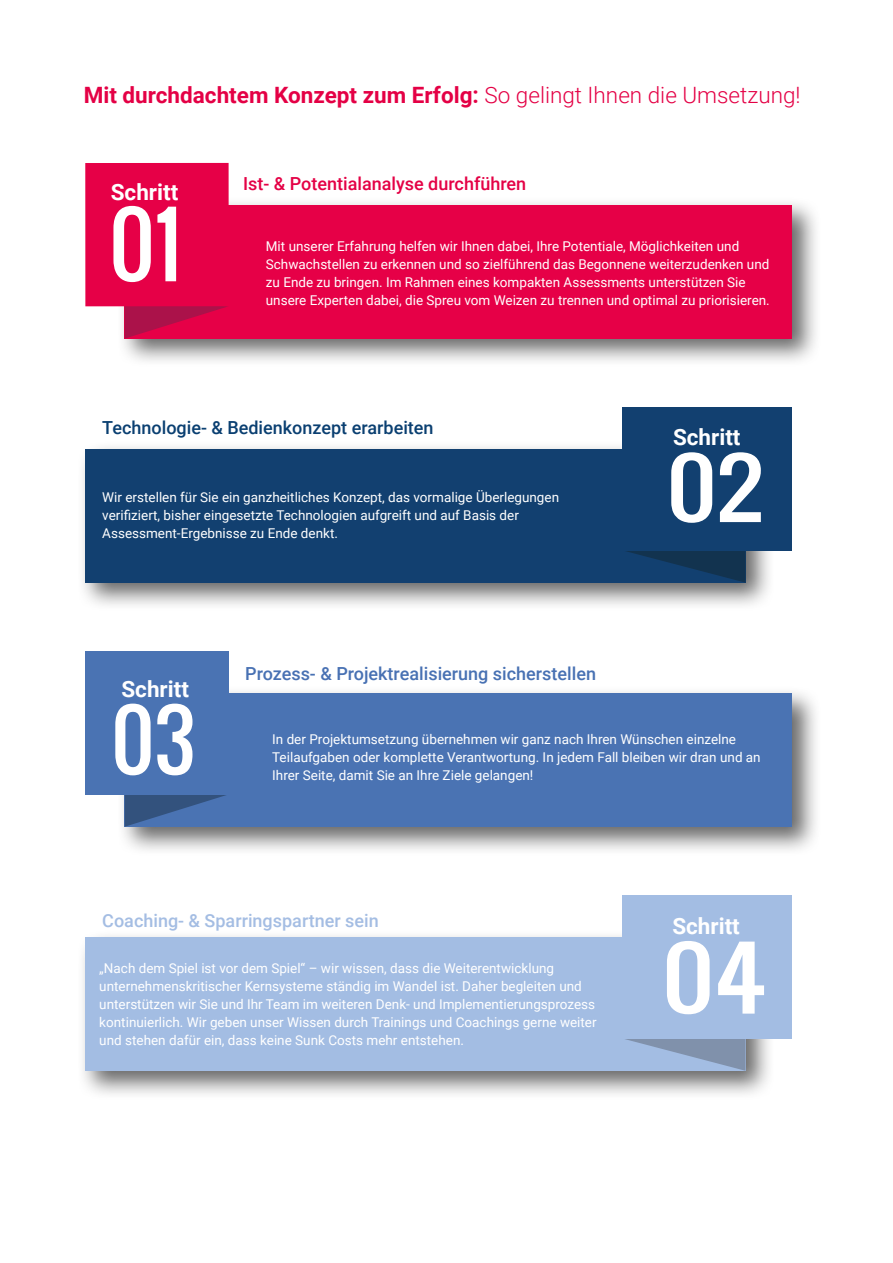
<style>
.page{position:relative;width:893px;height:1263px;background:#fff}
.page>*{position:absolute;margin:0;border:0;box-sizing:border-box;transform-origin:0 0}
.t1{font:700 22.5px "Roboto";color:#e40045}
.t2{font:700 22.5px "Roboto";color:#fff}
.t3{font:500 18px "Roboto";color:#4871b3}
.t4{font:500 18px "Roboto";color:#0a3f71}
.t5{font:500 18px "Roboto";color:#e40045}
.t6{font:500 18px "Roboto";color:#a4bde3}
.t7{font:13.5px/18px "Roboto";color:#fff}
.s1{font-weight:300}
</style>
<div class="page">
<div style="left:116px;top:197px;width:705px;height:171px;background:#000;opacity:.6"></div>
<div style="left:125px;top:205px;width:667px;height:134px;background:#e60047"></div>
<svg style="left:125px;top:306px;width:103px;height:33px"></svg>
<div style="left:85px;top:163px;width:144px;height:143px;background:#e60047"></div>
<div style="left:77px;top:441px;width:698px;height:171px;background:#000;opacity:.6"></div>
<div style="left:85px;top:449px;width:660px;height:134px;background:#124070"></div>
<svg style="left:626px;top:551px;width:119px;height:32px"></svg>
<div style="left:622px;top:407px;width:170px;height:143px;background:#124070"></div>
<div style="left:116px;top:685px;width:705px;height:171px;background:#000;opacity:.6"></div>
<div style="left:125px;top:693px;width:667px;height:134px;background:#4a73b3"></div>
<svg style="left:125px;top:795px;width:101px;height:32px"></svg>
<div style="left:85px;top:651px;width:144px;height:143px;background:#4a73b3"></div>
<div style="left:77px;top:929px;width:698px;height:171px;background:#000;opacity:.6"></div>
<div style="left:85px;top:937px;width:660px;height:134px;background:#a3bde3"></div>
<svg style="left:625px;top:1039px;width:120px;height:32px"></svg>
<div style="left:622px;top:895px;width:170px;height:143px;background:#a3bde3"></div>
<svg style="left:113px;top:206px;width:38px;height:76px"></svg>
<svg style="left:157px;top:207px;width:19px;height:74px"></svg>
<svg style="left:671px;top:452px;width:41px;height:71px"></svg>
<svg style="left:720px;top:452px;width:41px;height:70px"></svg>
<svg style="left:115px;top:704px;width:36px;height:71px"></svg>
<svg style="left:157px;top:704px;width:35px;height:71px"></svg>
<svg style="left:667px;top:941px;width:43px;height:73px"></svg>
<svg style="left:718px;top:941px;width:46px;height:72px"></svg>
<h1 class="t1" style="left:84px;top:79px;width:718px">Mit durchdachtem Konzept zum Erfolg: <span class="s1">So gelingt Ihnen die Umsetzung!</span></h1>
<h1 class="t2" style="left:111px;top:176px;width:69px">Schritt</h1>
<h2 class="t5" style="left:243px;top:171px;width:285px">Ist- &amp; Potentialanalyse durchführen</h2>
<p class="t7" style="left:266px;top:237px;width:505px">Mit unserer Erfahrung helfen wir Ihnen dabei, Ihre Potentiale, Möglichkeiten und Schwachstellen zu erkennen und so zielführend das Begonnene weiterzudenken und zu Ende zu bringen. Im Rahmen eines kompakten Assessments unterstützen Sie unsere Experten dabei, die Spreu vom Weizen zu trennen und optimal zu priorisieren.</p>
<h2 class="t4" style="left:102px;top:415px;width:333px">Technologie- &amp; Bedienkonzept erarbeiten</h2>
<p class="t7" style="left:102px;top:487px;width:458px">Wir erstellen für Sie ein ganzheitliches Konzept, das vormalige Überlegungen verifiziert, bisher eingesetzte Technologien aufgreift und auf Basis der<br>Assessment-Ergebnisse zu Ende denkt.</p>
<h1 class="t2" style="left:121px;top:673px;width:69px">Schritt</h1>
<h2 class="t3" style="left:245px;top:660px;width:352px">Prozess- &amp; Projektrealisierung sicherstellen</h2>
<h1 class="t2" style="left:673px;top:421px;width:69px">Schritt</h1>
<p class="t7" style="left:272px;top:729px;width:490px">In der Projektumsetzung übernehmen wir ganz nach Ihren Wünschen einzelne<br>Teilaufgaben oder komplette Verantwortung. In jedem Fall bleiben wir dran und an<br>Ihrer Seite, damit Sie an Ihre Ziele gelangen!</p>
<h2 class="t6" style="left:102px;top:908px;width:278px">Coaching- &amp; Sparringspartner sein</h2>
<p class="t7" style="left:99px;top:959px;width:499px">„Nach dem Spiel ist vor dem Spiel“ – wir wissen, dass die Weiterentwicklung unternehmenskritischer Kernsysteme ständig im Wandel ist. Daher begleiten und unterstützen wir Sie und Ihr Team im weiteren Denk- und Implementierungsprozess kontinuierlich. Wir geben unser Wissen durch Trainings und Coachings gerne weiter und stehen dafür ein, dass keine Sunk Costs mehr entstehen.</p>
<h1 class="t2" style="left:672px;top:910px;width:69px">Schritt</h1>
</div>
